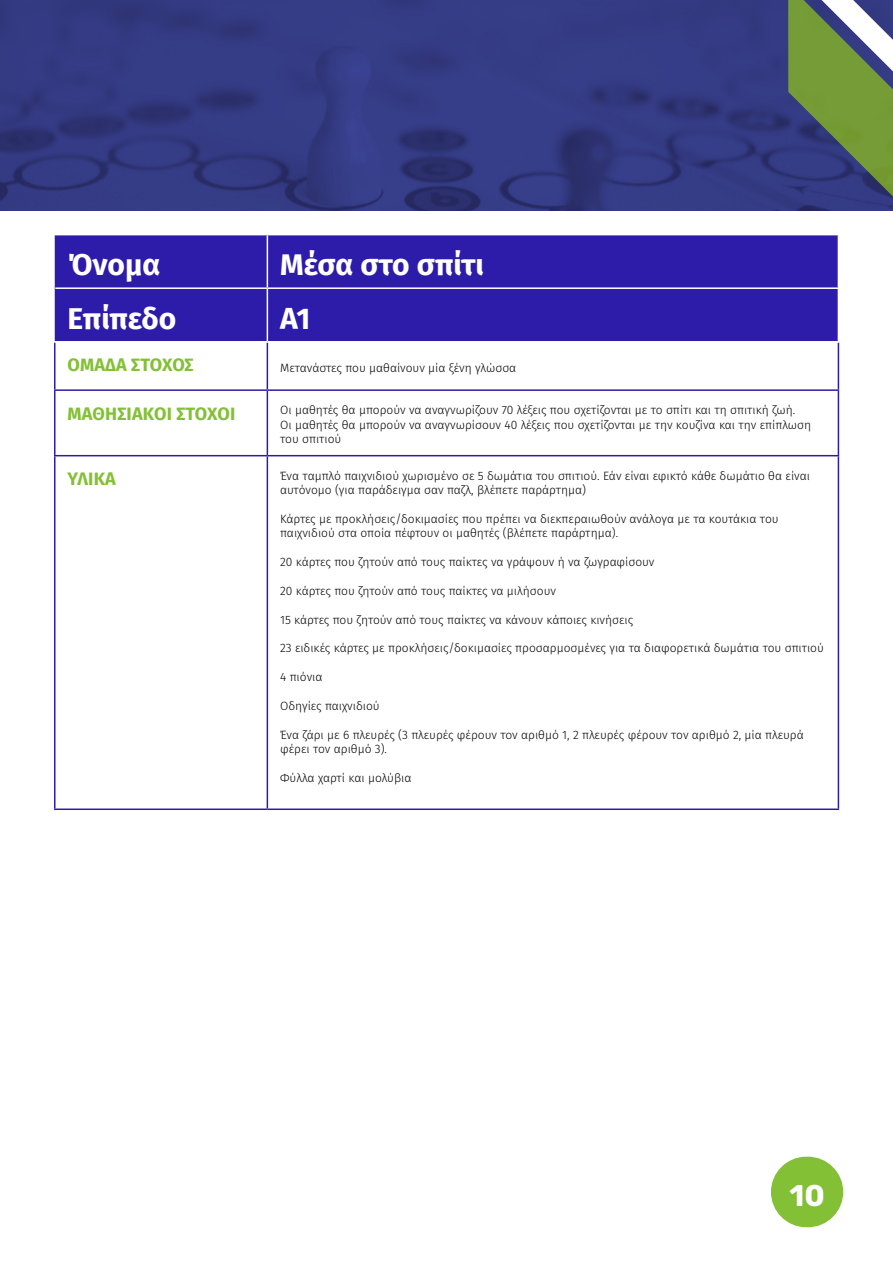
<style>
.page{position:relative;width:893px;height:1263px;background:#fff}
.page>*{position:absolute;margin:0;border:0;box-sizing:border-box;transform-origin:0 0}
.t1{font:700 30px "Fira Sans";color:#fff}
.t2{font:700 30px "Rubik";color:#fff}
.t3{font:700 18px "Fira Sans";letter-spacing:.01em;color:#83c035}
.t4{font:300 12px/14.4px "Fira Sans";color:#000}
</style>
<div class="page">
<div style="left:771px;top:1157px;width:72px;height:70px;background:#83c035;border-radius:35px"></div>
<img style="left:0;top:0;width:788px;height:210px">
<svg style="left:788px;top:0;width:105px;height:211px;background:#627864"></svg>
<div style="left:55px;top:235px;width:783px;height:106px;background:#2d1ca9"></div>
<hr style="left:55px;top:287px;width:212px;height:2px;background:#fff">
<hr style="left:267px;top:287px;width:572px;height:2px;background:#fff">
<hr style="left:54px;top:389px;width:213px;height:2px;background:#2d1ca9">
<hr style="left:267px;top:389px;width:572px;height:2px;background:#2d1ca9">
<hr style="left:54px;top:455px;width:213px;height:1px;background:#2d1ca9">
<hr style="left:267px;top:455px;width:572px;height:1px;background:#2d1ca9">
<hr style="left:54px;top:808px;width:213px;height:2px;background:#2d1ca9">
<hr style="left:267px;top:808px;width:572px;height:2px;background:#2d1ca9">
<hr style="left:838px;top:342px;width:1px;height:47px;background:#2d1ca9">
<hr style="left:838px;top:391px;width:1px;height:64px;background:#2d1ca9">
<hr style="left:838px;top:456px;width:1px;height:352px;background:#2d1ca9">
<hr style="left:267px;top:235px;width:1px;height:52px;background:#fff">
<hr style="left:267px;top:289px;width:1px;height:52px;background:#fff">
<hr style="left:54px;top:342px;width:2px;height:47px;background:#2d1ca9">
<hr style="left:267px;top:342px;width:1px;height:47px;background:#2d1ca9">
<hr style="left:54px;top:391px;width:2px;height:64px;background:#2d1ca9">
<hr style="left:267px;top:391px;width:1px;height:64px;background:#2d1ca9">
<hr style="left:54px;top:456px;width:2px;height:352px;background:#2d1ca9">
<hr style="left:267px;top:456px;width:1px;height:352px;background:#2d1ca9">
<h1 class="t1" style="left:68px;top:240px;width:95px">Όνομα</h1>
<h1 class="t1" style="left:280px;top:240px;width:205px">Μέσα στο σπίτι</h1>
<h1 class="t1" style="left:68px;top:293px;width:110px">Επίπεδο</h1>
<h1 class="t1" style="left:280px;top:293px;width:32px">A1</h1>
<h2 class="t3" style="left:68px;top:350px;width:128px">ΟΜΆΔΑ ΣΤΌΧΟΣ</h2>
<p class="t4" style="left:280px;top:360px;width:238px">Μετανάστες που μαθαίνουν μία ξένη γλώσσα</p>
<h2 class="t3" style="left:68px;top:398px;width:169px">ΜΑΘΗΣΙΑΚΟΊ ΣΤΌΧΟΙ</h2>
<p class="t4" style="left:280px;top:403px;width:532px">Οι μαθητές θα μπορούν να αναγνωρίζουν 70 λέξεις που σχετίζονται με το σπίτι και τη σπιτική ζωή.<br>Οι μαθητές θα μπορούν να αναγνωρίσουν 40 λέξεις που σχετίζονται με την κουζίνα και την επίπλωση του σπιτιού</p>
<h2 class="t3" style="left:68px;top:464px;width:50px">ΥΛΙΚΆ</h2>
<p class="t4" style="left:280px;top:468px;width:531px">Ένα ταμπλό παιχνιδιού χωρισμένο σε 5 δωμάτια του σπιτιού. Εάν είναι εφικτό κάθε δωμάτιο θα είναι αυτόνομο (για παράδειγμα σαν παζλ, βλέπετε παράρτημα)</p>
<p class="t4" style="left:280px;top:511px;width:500px">Κάρτες με προκλήσεις/δοκιμασίες που πρέπει να διεκπεραιωθούν ανάλογα με τα κουτάκια του παιχνιδιού στα οποία πέφτουν οι μαθητές (βλέπετε παράρτημα).</p>
<p class="t4" style="left:280px;top:555px;width:376px">20 κάρτες που ζητούν από τους παίκτες να γράψουν ή να ζωγραφίσουν</p>
<p class="t4" style="left:280px;top:583px;width:277px">20 κάρτες που ζητούν από τους παίκτες να μιλήσουν</p>
<p class="t4" style="left:280px;top:612px;width:355px">15 κάρτες που ζητούν από τους παίκτες να κάνουν κάποιες κινήσεις</p>
<p class="t4" style="left:280px;top:641px;width:545px">23 ειδικές κάρτες με προκλήσεις/δοκιμασίες προσαρμοσμένες για τα διαφορετικά δωμάτια του σπιτιού</p>
<p class="t4" style="left:280px;top:670px;width:44px">4 πιόνια</p>
<p class="t4" style="left:280px;top:699px;width:101px">Οδηγίες παιχνιδιού</p>
<p class="t4" style="left:280px;top:727px;width:525px">Ένα ζάρι με 6 πλευρές (3 πλευρές φέρουν τον αριθμό 1, 2 πλευρές φέρουν τον αριθμό 2, μία πλευρά φέρει τον αριθμό 3).</p>
<p class="t4" style="left:280px;top:771px;width:133px">Φύλλα χαρτί και μολύβια</p>
<h1 class="t2" style="left:789px;top:1179px;width:37px">10</h1>
</div>
